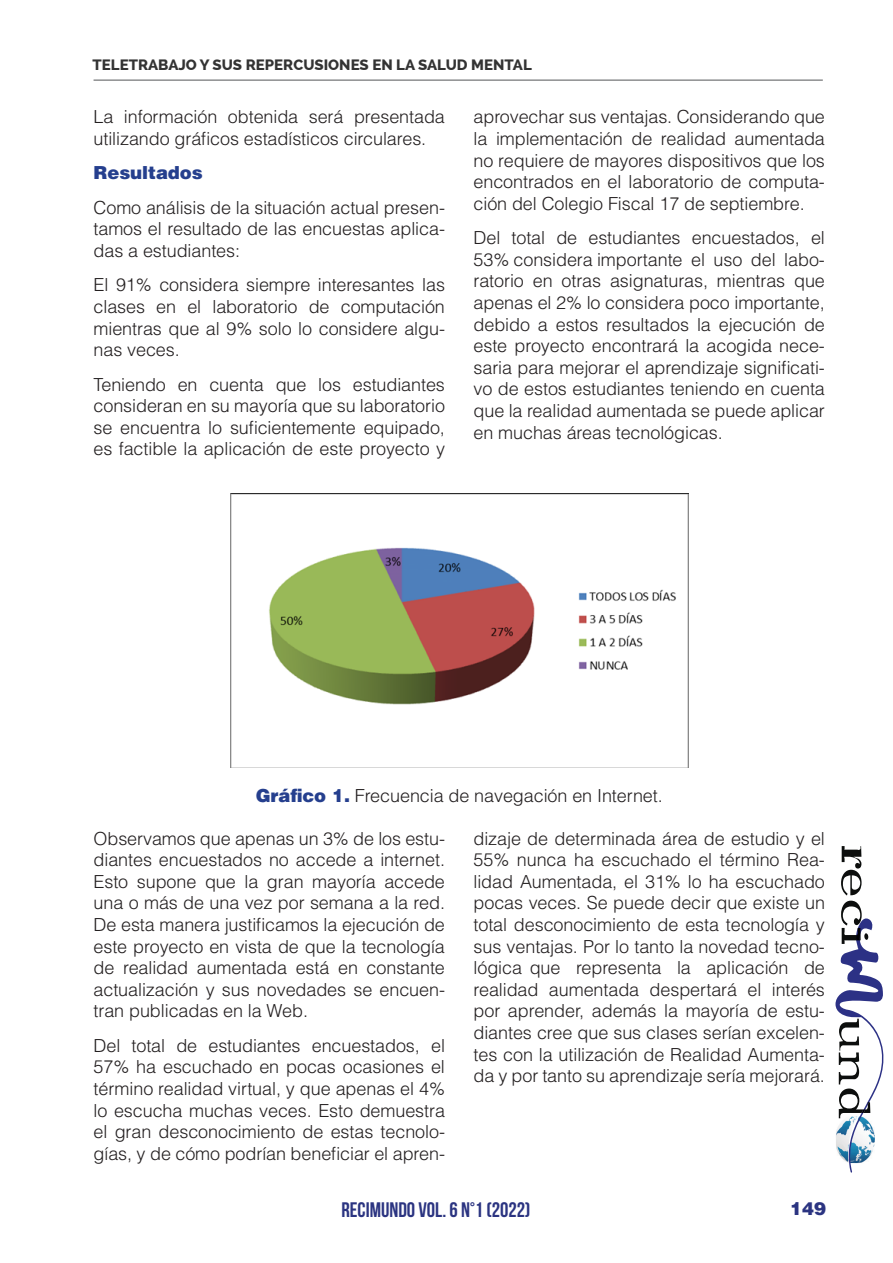
<style>
.page{position:relative;width:893px;height:1263px;background:#fff}
.page>*{position:absolute;margin:0;border:0;box-sizing:border-box;transform-origin:0 0}
.t1{font:700 21px "Bebas Neue";color:#2b3481}
.t2{font:300 18px/21.6px "Helvetica LT Std";letter-spacing:-.005em;color:#231f20;text-align:justify}
.t3{font:900 18px "Helvetica LT Std";letter-spacing:-.005em;color:#253f8e}
.t4{font:900 18px "Helvetica LT Std";color:#2b3481}
.t5{font:800 15px "Raleway";color:#333}
.s1{font-weight:900;color:#253f8e}
</style>
<div class="page">
<hr style="left:94px;top:80px;width:729px;height:1px;background:#545557">
<svg style="left:841px;top:846px;width:20px;height:49px"></svg>
<svg style="left:835px;top:901px;width:49px;height:272px"></svg>
<img style="left:230px;top:493px;width:458px;height:275px">
<p class="t5" style="left:92px;top:56px;width:441px">TELETRABAJO Y SUS REPERCUSIONES EN LA SALUD MENTAL</p>
<p class="t2" style="left:94px;top:106px;width:353px">La información obtenida será presentada utilizando gráficos estadísticos circulares.</p>
<p class="t3" style="left:94px;top:161px;width:111px">Resultados</p>
<p class="t2" style="left:94px;top:196px;width:353px">Como análisis de la situación actual presen&shy;tamos el resultado de las encuestas aplica&shy;das a estudiantes:</p>
<p class="t2" style="left:94px;top:274px;width:353px">El 91% considera siempre interesantes las clases en el laboratorio de computación mientras que al 9% solo lo considere algu&shy;nas veces.</p>
<p class="t2" style="left:94px;top:373px;width:353px">Teniendo en cuenta que los estudiantes consideran en su mayoría que su laboratorio se encuentra lo suficientemente equipado, es factible la aplicación de este proyecto y</p>
<p class="t2" style="left:473px;top:106px;width:353px">aprovechar sus ventajas. Considerando que la implementación de realidad aumentada no requiere de mayores dispositivos que los encontrados en el laboratorio de computa&shy;ción del Colegio Fiscal 17 de septiembre.</p>
<p class="t2" style="left:473px;top:227px;width:353px">Del total de estudiantes encuestados, el 53% considera importante el uso del labo&shy;ratorio en otras asignaturas, mientras que apenas el 2% lo considera poco importante, debido a estos resultados la ejecución de este proyecto encontrará la acogida nece&shy;saria para mejorar el aprendizaje significati&shy;vo de estos estudiantes teniendo en cuenta que la realidad aumentada se puede aplicar en muchas áreas tecnológicas.</p>
<p class="t2" style="left:256px;top:785px;width:409px"><span class="s1">Gráfico 1.</span> Frecuencia de navegación en Internet.</p>
<p class="t2" style="left:94px;top:827px;width:353px">Observamos que apenas un 3% de los estu&shy;diantes encuestados no accede a internet.<br>Esto supone que la gran mayoría accede una o más de una vez por semana a la red.<br>De esta manera justificamos la ejecución de este proyecto en vista de que la tecnología de realidad aumentada está en constante actualización y sus novedades se encuen&shy;tran publicadas en la Web.</p>
<p class="t2" style="left:94px;top:1034px;width:353px">Del total de estudiantes encuestados, el 57% ha escuchado en pocas ocasiones el término realidad virtual, y que apenas el 4% lo escucha muchas veces. Esto demuestra el gran desconocimiento de estas tecnolo&shy;gías, y de cómo podrían beneficiar el apren-</p>
<p class="t2" style="left:473px;top:827px;width:353px">dizaje de determinada área de estudio y el 55% nunca ha escuchado el término Rea&shy;lidad Aumentada, el 31% lo ha escuchado pocas veces. Se puede decir que existe un total desconocimiento de esta tecnología y sus ventajas. Por lo tanto la novedad tecno&shy;lógica que representa la aplicación de realidad aumentada despertará el interés por aprender, además la mayoría de estu&shy;diantes cree que sus clases serían excelen&shy;tes con la utilización de Realidad Aumenta&shy;da y por tanto su aprendizaje sería mejorará.</p>
<p class="t1" style="left:341px;top:1198px;width:190px">RECIMUNDO VOL. 6 N°1 (2022)</p>
<p class="t4" style="left:790px;top:1197px;width:38px">149</p>
</div>
